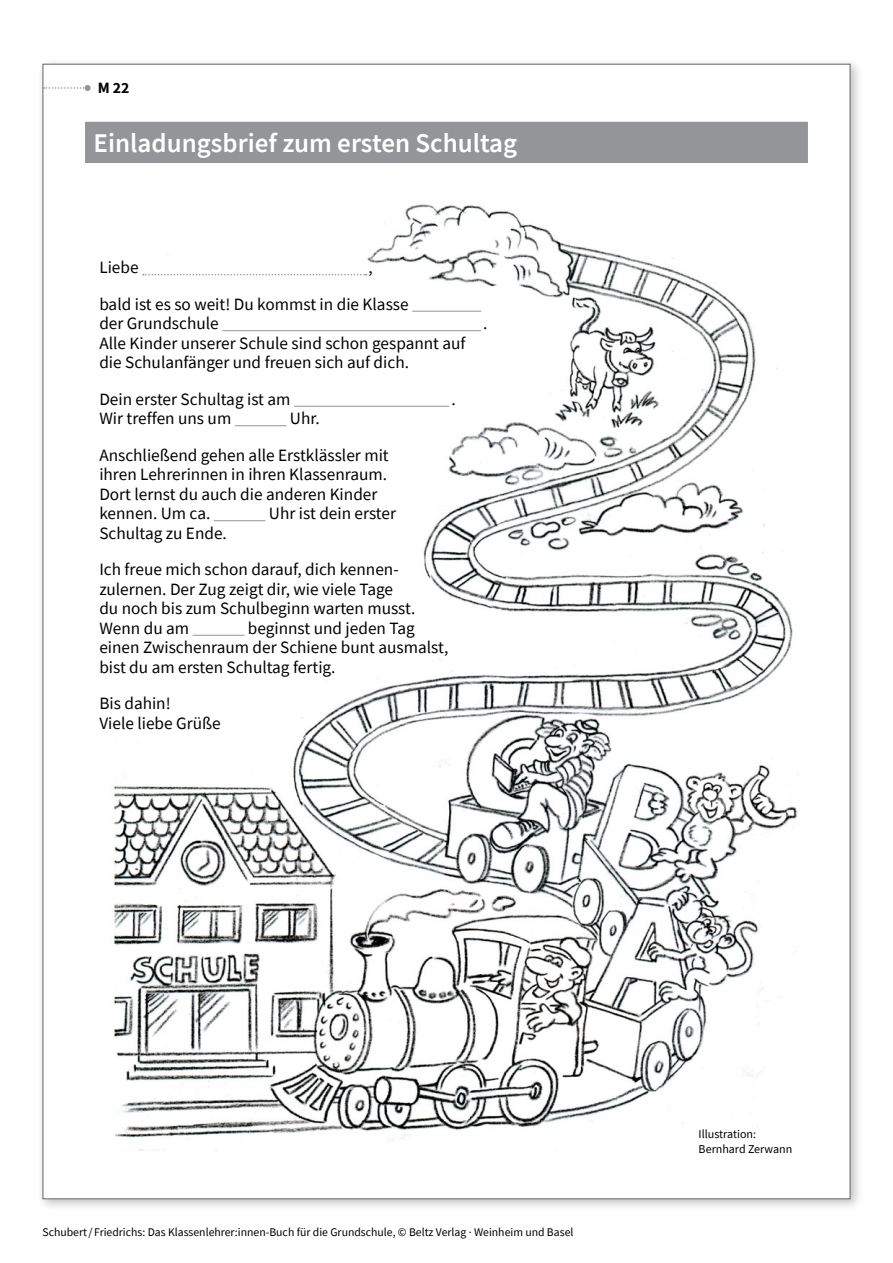
<style>
.page{position:relative;width:893px;height:1263px;background:#fff}
.page>*{position:absolute;margin:0;border:0;box-sizing:border-box;transform-origin:0 0}
.t1{font:600 27px "Source Sans Pro";color:#fff}
.t2{font:17.25px/19.5px "Source Sans Pro";color:#000}
.t3{font:700 15.75px "Source Sans Pro";color:#000}
.t4{font:12px/15px "Source Sans Pro";color:#000}
.t5{font:11.7px "Source Sans Pro";color:#000}
</style>
<div class="page">
<div style="left:37px;top:58px;width:826px;height:1154px;background:#000;opacity:.25"></div>
<div style="left:43px;top:64px;width:807px;height:1135px;background:#fff;border:1px solid #626466"></div>
<img style="left:114px;top:204px;width:684px;height:947px">
<svg style="left:43px;top:85px;width:48px;height:6px"></svg>
<div style="left:85px;top:122px;width:723px;height:41px;background:#939598"></div>
<svg style="left:143px;top:274px;width:224px;height:1px"></svg>
<hr style="left:412px;top:311px;width:69px;height:1px;background:#939598">
<hr style="left:222px;top:330px;width:259px;height:1px;background:#939598">
<hr style="left:294px;top:406px;width:155px;height:1px;background:#939598">
<hr style="left:235px;top:425px;width:52px;height:1px;background:#939598">
<hr style="left:214px;top:520px;width:52px;height:1px;background:#939598">
<hr style="left:193px;top:635px;width:51px;height:1px;background:#939598">
<p class="t3" style="left:98px;top:77px;width:33px">M 22</p>
<h1 class="t1" style="left:94px;top:125px;width:425px">Einladungsbrief zum ersten Schultag</h1>
<p class="t2" style="left:99px;top:258px;width:41px">Liebe</p>
<p class="t2" style="left:99px;top:249px;width:311px;line-height:36.5px;text-indent:269px">, bald ist es so weit! Du kommst in die Klasse</p>
<p class="t2" style="left:99px;top:314px;width:121px">der Grundschule</p>
<p class="t2" style="left:483px;top:314px;width:6px">.</p>
<p class="t2" style="left:99px;top:333px;width:368px">Alle Kinder unserer Schule sind schon gespannt auf die Schulanfänger und freuen sich auf dich.</p>
<p class="t2" style="left:99px;top:389px;width:193px">Dein erster Schultag ist am</p>
<p class="t2" style="left:451px;top:389px;width:6px">.</p>
<p class="t2" style="left:99px;top:409px;width:133px">Wir treffen uns um</p>
<p class="t2" style="left:99px;top:400px;width:291px;line-height:36.5px;text-indent:191px">Uhr.<br>Anschließend gehen alle Erstklässler mit</p>
<p class="t2" style="left:99px;top:465px;width:289px">ihren Lehrerinnen in ihren Klassenraum.<br>Dort lernst du auch die anderen Kinder kennen. Um ca.</p>
<p class="t2" style="left:269px;top:504px;width:129px">Uhr ist dein erster</p>
<p class="t2" style="left:99px;top:515px;width:299px;line-height:36.5px">Schultag zu Ende.<br>Ich freue mich schon darauf, dich kennen-</p>
<p class="t2" style="left:99px;top:579px;width:318px">zulernen. Der Zug zeigt dir, wie viele Tage du noch bis zum Schulbeginn warten musst.<br>Wenn du am</p>
<p class="t2" style="left:99px;top:618px;width:350px;text-indent:148px">beginnst und jeden Tag einen Zwischenraum der Schiene bunt ausmalst, bist du am ersten Schultag fertig.</p>
<p class="t2" style="left:99px;top:693px;width:123px">Bis dahin!<br>Viele liebe Grüße</p>
<p class="t5" style="left:43px;top:1224px;width:532px">Schubert/ Friedrichs: Das Klassenlehrer:innen-Buch für die Grundschule, © Beltz Verlag · Weinheim und Basel</p>
<p class="t4" style="left:699px;top:1126px;width:95px">Illustration:<br>Bernhard Zerwann</p>
</div>
